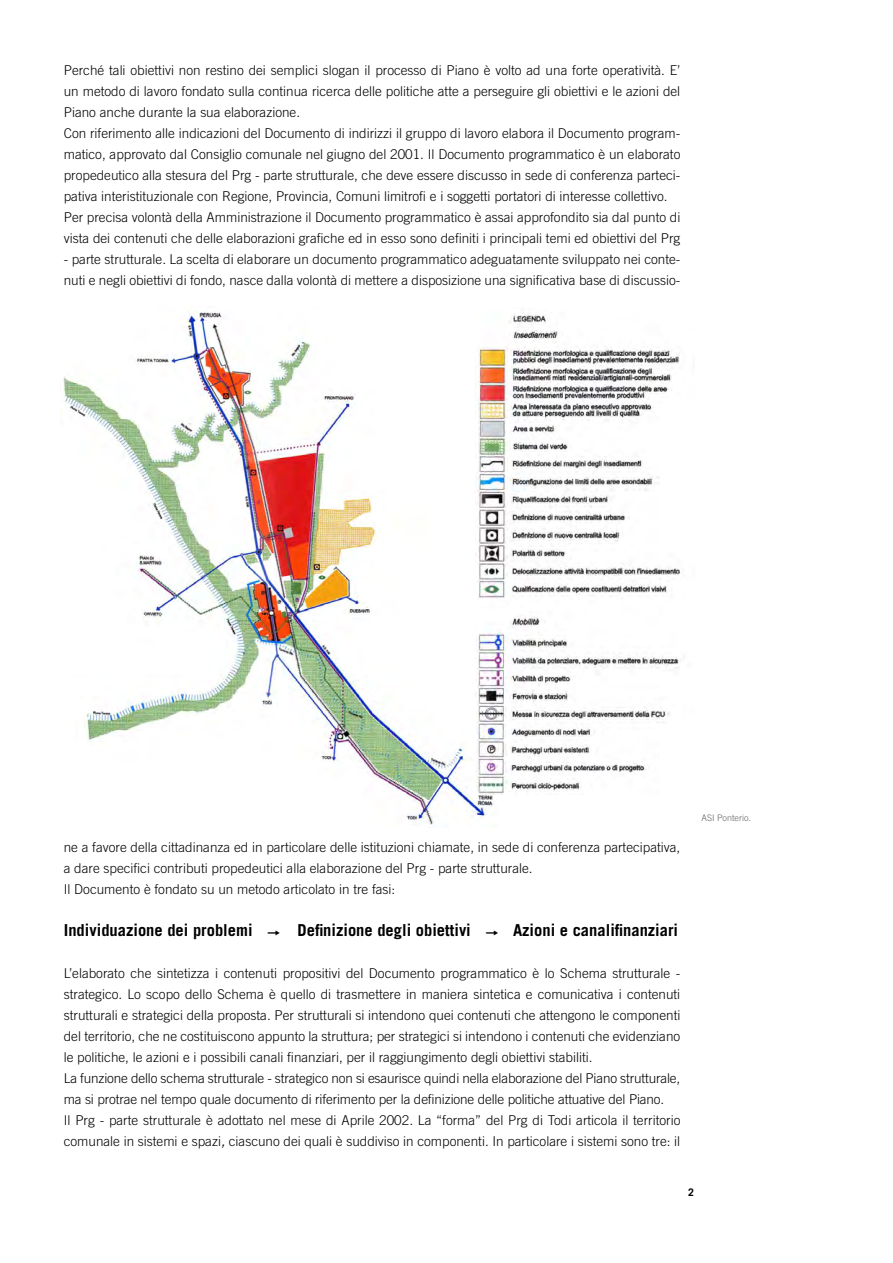
<style>
.page{position:relative;width:893px;height:1263px;background:#fff}
.page>*{position:absolute;margin:0;border:0;box-sizing:border-box;transform-origin:0 0}
.t1{font:700 16.5px "Trade Gothic";color:#000}
.t2{font:300 13.5px/21px "Trade Gothic";color:#000}
.t3{font:700 10.5px "Trade Gothic";color:#000}
.t4{font:300 9px "Trade Gothic";color:#636363}
.s1{font-weight:400;font-style:italic}
</style>
<div class="page">
<img style="left:63px;top:306px;width:431px;height:519px">
<img style="left:475px;top:308px;width:207px;height:486px">
<p class="t2" style="left:64px;top:60px;width:618px">Perché tali obiettivi non restino dei semplici slogan il processo di Piano è volto ad una forte operatività. E’ un metodo di lavoro fondato sulla continua ricerca delle politiche atte a perseguire gli obiettivi e le azioni del Piano anche durante la sua elaborazione.<br>Con riferimento alle indicazioni del Documento di indirizzi il gruppo di lavoro elabora il Documento program&shy;matico, approvato dal Consiglio comunale nel giugno del 2001. Il Documento programmatico è un elaborato propedeutico alla stesura del Prg - parte strutturale, che deve essere discusso in sede di conferenza parteci&shy;pativa interistituzionale con Regione, Provincia, Comuni limitrofi e i soggetti portatori di interesse collettivo.<br>Per precisa volontà della Amministrazione il Documento programmatico è assai approfondito sia dal punto di vista dei contenuti che delle elaborazioni grafiche ed in esso sono definiti i principali temi ed obiettivi del Prg</p>
<p class="t2" style="left:64px;top:249px;width:618px">- parte strutturale. La scelta di elaborare un documento programmatico adeguatamente sviluppato nei conte&shy;nuti e negli obiettivi di fondo, nasce dalla volontà di mettere a disposizione una significativa base di discussio-</p>
<p class="t2" style="left:64px;top:837px;width:618px">ne a favore della cittadinanza ed in particolare delle istituzioni chiamate, in sede di conferenza partecipativa, a dare specifici contributi propedeutici alla elaborazione del Prg - parte strutturale.<br>Il Documento è fondato su un metodo articolato in tre fasi:</p>
<p class="t1" style="left:64px;top:920px;width:190px">Individuazione dei problemi</p>
<p class="t1" style="left:298px;top:920px;width:175px">Definizione degli obiettivi</p>
<p class="t1" style="left:513px;top:920px;width:167px">Azioni e canalifinanziari</p>
<p class="t2" style="left:64px;top:963px;width:618px">L’elaborato che sintetizza i contenuti propositivi del Documento programmatico è lo Schema strutturale - strategico. Lo scopo dello Schema è quello di trasmettere in maniera sintetica e comunicativa i contenuti strutturali e strategici della proposta. Per strutturali si intendono quei contenuti che attengono le componenti del territorio, che ne costituiscono appunto la struttura; per strategici si intendono i contenuti che evidenziano le politiche, le azioni e i possibili canali finanziari, per il raggiungimento degli obiettivi stabiliti.<br>La funzione dello schema strutturale - strategico non si esaurisce quindi nella elaborazione del Piano strutturale, ma si protrae nel tempo quale documento di riferimento per la definizione delle politiche attuative del Piano.<br>Il Prg - parte strutturale è adottato nel mese di Aprile 2002. La “forma” del Prg di Todi articola il territorio comunale in sistemi e spazi<span class="s1">,</span> ciascuno dei quali è suddiviso in componenti. In particolare i sistemi sono tre: il</p>
<p class="t4" style="left:702px;top:812px;width:51px">ASI Ponterio.</p>
<p class="t3" style="left:688px;top:1186px;width:7px">2</p>
</div>
